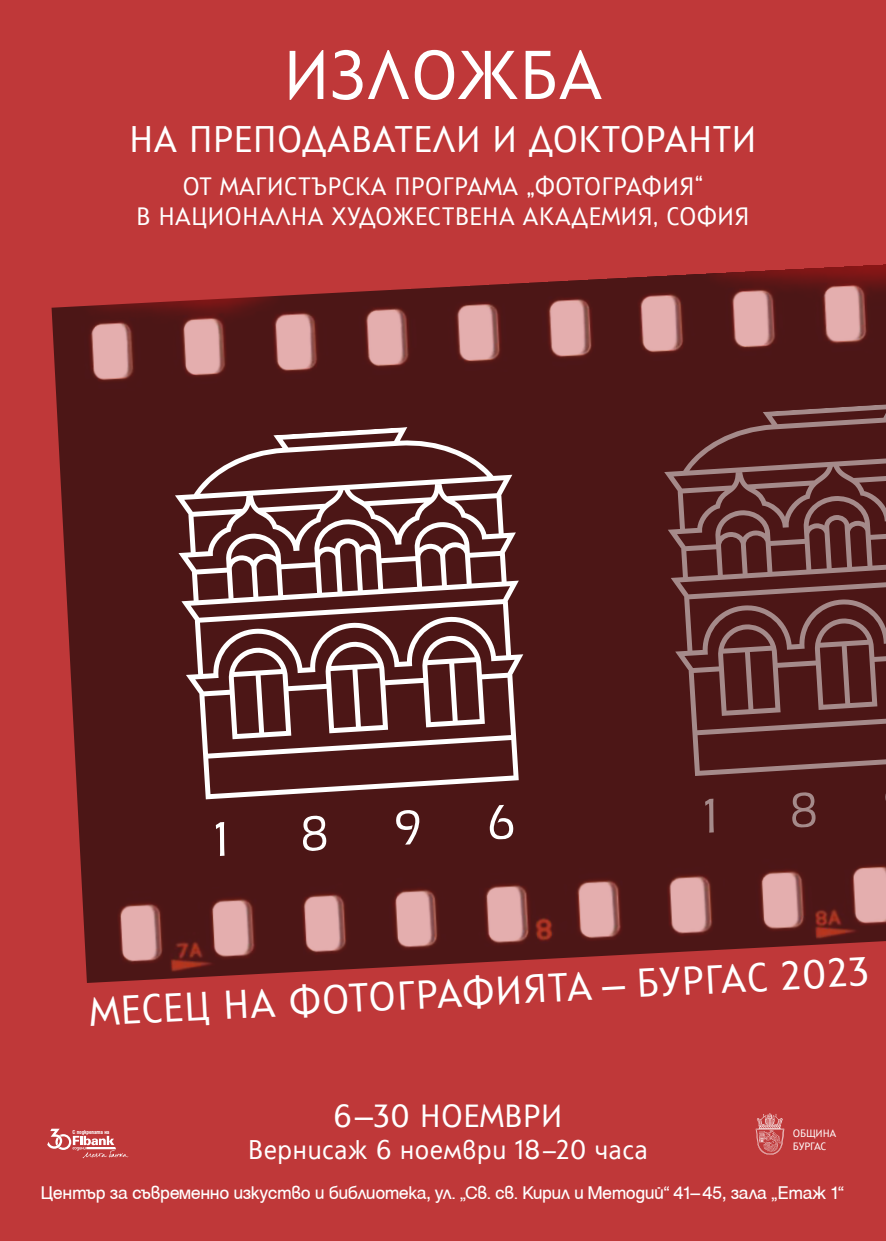
<style>
.page{position:relative;width:886px;height:1241px;background:#fff}
.page>*{position:absolute;margin:0;border:0;box-sizing:border-box;transform-origin:0 0}
.t1{font:68.75px "Simbal";color:#fff}
.t2{font:40px "Simbal";color:#fff}
.t3{font:36.88px "Simbal";color:#fff}
.t4{font:31.88px "Simbal";color:#fff}
.t5{font:26.88px "Simbal";color:#fff}
.t6{font:25px "Simbal";color:#fff}
.t7{font:19.38px "Helen Bg";letter-spacing:-.02em;color:#fff}
.t8{font:10.62px "Simbal";letter-spacing:-.02em;color:#fff}
.t9{font:700 condensed 6.25px "Helen Bg";letter-spacing:-.005em;color:#fff}
.s1{font-family:"SP Ariel"}
</style>
<div class="page">
<div style="left:0;top:0;width:886px;height:1240px;background:#bf3839"></div>
<img style="left:52px;top:264px;width:834px;height:718px">
<svg style="left:575px;top:486px;width:6px;height:64px"></svg>
<svg style="left:575px;top:600px;width:6px;height:63px"></svg>
<svg style="left:175px;top:427px;width:348px;height:372px;background:#754b4b"></svg>
<svg style="left:216px;top:821px;width:8px;height:34px"></svg>
<svg style="left:303px;top:815px;width:24px;height:36px"></svg>
<svg style="left:396px;top:809px;width:24px;height:35px"></svg>
<svg style="left:489px;top:804px;width:24px;height:35px"></svg>
<svg style="left:47px;top:1128px;width:81px;height:29px"></svg>
<svg style="left:664px;top:403px;width:222px;height:372px;background:#603030"></svg>
<svg style="left:705px;top:798px;width:9px;height:34px"></svg>
<svg style="left:792px;top:791px;width:24px;height:36px"></svg>
<svg style="left:885px;top:786px;width:1px;height:35px"></svg>
<img style="left:755px;top:1113px;width:30px;height:42px">
<p class="t1" style="left:283px;top:32px;width:321px">ИЗЛОЖБА</p>
<p class="t3" style="left:129px;top:116px;width:629px">НА ПРЕПОДАВАТЕЛИ И ДОКТОРАНТИ</p>
<p class="t6" style="left:183px;top:170px;width:522px">ОТ МАГИСТЪРСКА ПРОГРАМА „ФОТОГРАФИЯ“</p>
<p class="t6" style="left:136px;top:200px;width:615px">В НАЦИОНАЛНА ХУДОЖЕСТВЕНА АКАДЕМИЯ, СОФИЯ</p>
<p class="t2" style="left:88px;top:987px;width:782px;rotate:-3deg">МЕСЕЦ НА ФОТОГРАФИЯТА <span class="s1">–</span> БУРГАС 2023</p>
<p class="t4" style="left:333px;top:1095px;width:231px">6<span class="s1">–</span>30 НОЕМВРИ</p>
<p class="t5" style="left:248px;top:1132px;width:402px">Вернисаж 6 ноември 18—20 часа</p>
<p class="t7" style="left:41px;top:1181px;width:805px">Център за съвременно изкуство и библиотека, ул. „Св. св. Кирил и Методий“ 41–45, зала „Етаж 1“</p>
<p class="t9" style="left:73px;top:1127px;width:38px">С подкрепата на</p>
<p class="t8" style="left:793px;top:1126px;width:45px">ОБЩИНА</p>
<p class="t8" style="left:793px;top:1139px;width:35px">БУРГАС</p>
</div>
